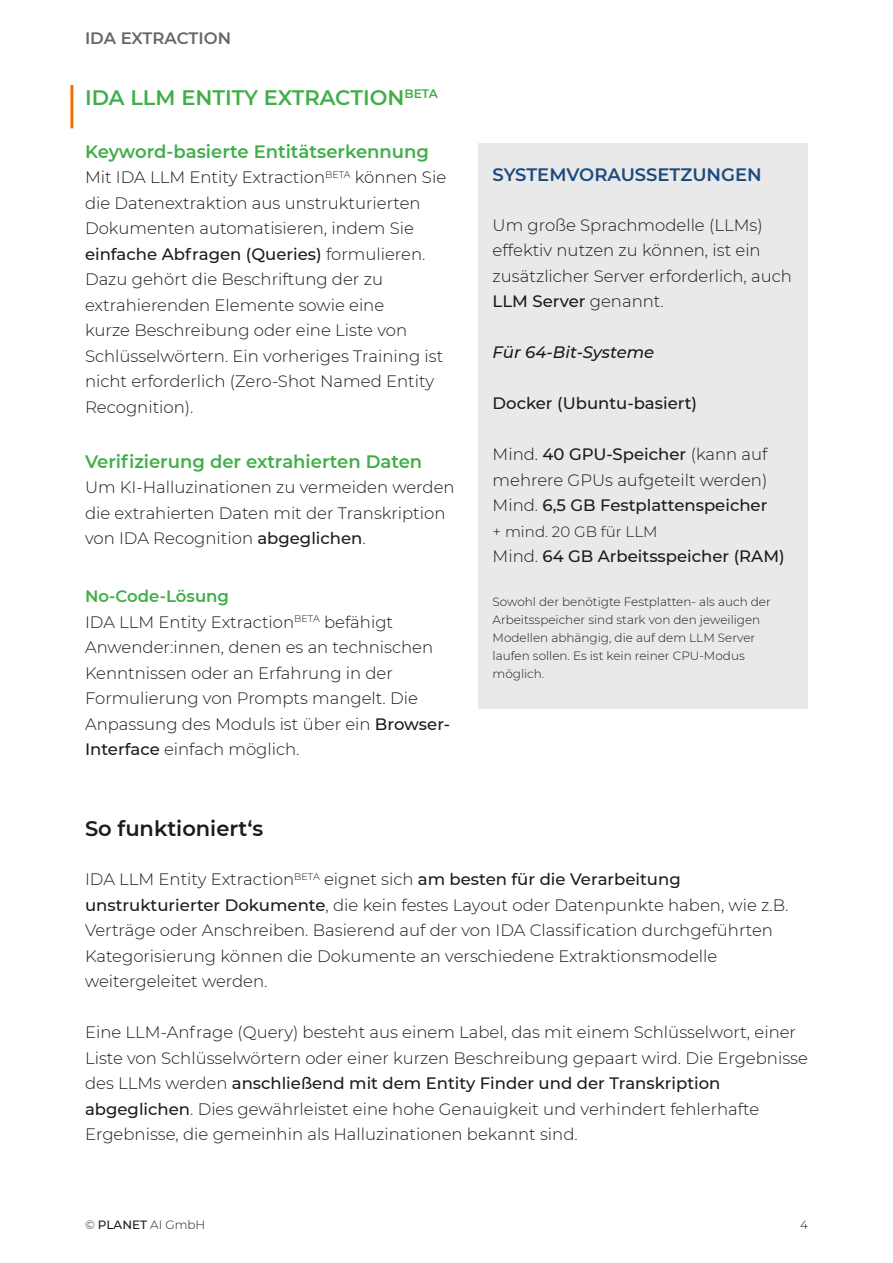
<style>
.page{position:relative;width:893px;height:1263px;background:#fff}
.page>*{position:absolute;margin:0;border:0;box-sizing:border-box;transform-origin:0 0}
.t1{font:600 21px "Montserrat";color:#40ae49}
.t2{font:600 21px "Montserrat";color:#1b1b1b}
.t3{font:600 18px "Montserrat";color:#40ae49}
.t4{font:600 18px "Montserrat";color:#1a4b7e}
.t5{font:300 16.5px/25.5px "Montserrat";color:#1b1b1b}
.t6{font:500 16.5px "Montserrat";color:#1b1b1b}
.t7{font:italic 500 16.5px "Montserrat";color:#1b1b1b}
.t8{font:600 16.5px "Montserrat";color:#40ae49}
.t9{font:600 16.5px "Montserrat";color:#666}
.t10{font:300 15px "Montserrat";color:#1b1b1b}
.t11{font:300 12px/18px "Montserrat";color:#1b1b1b}
.s1{font-weight:500}
.s2{font-weight:300}
</style>
<div class="page">
<hr style="left:70px;top:85px;width:3px;height:43px;background:#ee7100">
<div style="left:478px;top:143px;width:330px;height:566px;background:#e4e4e4"></div>
<p class="t9" style="left:85px;top:26px;width:148px">IDA EXTRACTION</p>
<p class="t1" style="left:85px;top:83px;width:354px">IDA LLM ENTITY EXTRACTION<sup>BETA</sup></p>
<p class="t3" style="left:85px;top:138px;width:346px">Keyword-basierte Entitätserkennung</p>
<p class="t5" style="left:85px;top:164px;width:363px">Mit IDA LLM Entity Extraction<sup>BETA</sup> können Sie die Datenextraktion aus unstrukturierten Dokumenten automatisieren, indem Sie <span class="s1">einfache Abfragen (Queries)</span> formulieren.<br>Dazu gehört die Beschriftung der zu extrahierenden Elemente sowie eine<br>kurze Beschreibung oder eine Liste von Schlüsselwörtern. Ein vorheriges Training ist nicht erforderlich (Zero-Shot Named Entity Recognition).</p>
<p class="t3" style="left:85px;top:449px;width:339px">Verifizierung der extrahierten Daten</p>
<p class="t5" style="left:85px;top:474px;width:371px">Um KI-Halluzinationen zu vermeiden werden die extrahierten Daten mit der Transkription von IDA Recognition <span class="s1">abgeglichen</span>.</p>
<p class="t8" style="left:85px;top:585px;width:146px">No-Code-Lösung</p>
<p class="t5" style="left:85px;top:609px;width:367px">IDA LLM Entity Extraction<sup>BETA</sup> befähigt Anwender:innen, denen es an technischen Kenntnissen oder an Erfahrung in der Formulierung von Prompts mangelt. Die Anpassung des Moduls ist über ein <span class="s1">Browser-Interface</span> einfach möglich.</p>
<p class="t4" style="left:493px;top:162px;width:271px">SYSTEMVORAUSSETZUNGEN</p>
<p class="t5" style="left:493px;top:212px;width:301px">Um große Sprachmodelle (LLMs) effektiv nutzen zu können, ist ein zusätzlicher Server erforderlich, auch<br><span class="s1">LLM Server</span> genannt.</p>
<p class="t7" style="left:493px;top:341px;width:163px">Für 64-Bit-Systeme</p>
<p class="t6" style="left:493px;top:392px;width:206px">Docker (Ubuntu-basiert)</p>
<p class="t5" style="left:493px;top:441px;width:277px">Mind. <span class="s1">40 GPU-Speicher</span> (kann auf mehrere GPUs aufgeteilt werden)</p>
<p class="t6" style="left:493px;top:494px;width:276px"><span class="s2">Mind.</span> 6,5 GB Festplattenspeicher</p>
<p class="t10" style="left:493px;top:521px;width:166px">+ mind. 20 GB für LLM</p>
<p class="t6" style="left:493px;top:545px;width:294px"><span class="s2">Mind.</span> 64 GB Arbeitsspeicher (RAM)</p>
<p class="t11" style="left:493px;top:592px;width:280px">Sowohl der benötigte Festplatten- als auch der Arbeitsspeicher sind stark von den jeweiligen Modellen abhängig, die auf dem LLM Server laufen sollen. Es ist kein reiner CPU-Modus möglich.</p>
<p class="t2" style="left:85px;top:814px;width:180px">So funktioniert‘s</p>
<p class="t5" style="left:85px;top:866px;width:705px">IDA LLM Entity Extraction<sup>BETA</sup> eignet sich <span class="s1">am besten für die Verarbeitung unstrukturierter Dokumente</span>, die kein festes Layout oder Datenpunkte haben, wie z.B.<br>Verträge oder Anschreiben. Basierend auf der von IDA Classification durchgeführten Kategorisierung können die Dokumente an verschiedene Extraktionsmodelle weitergeleitet werden.</p>
<p class="t5" style="left:85px;top:1019px;width:724px">Eine LLM-Anfrage (Query) besteht aus einem Label, das mit einem Schlüsselwort, einer Liste von Schlüsselwörtern oder einer kurzen Beschreibung gepaart wird. Die Ergebnisse des LLMs werden <span class="s1">anschließend mit dem Entity Finder und der Transkription abgeglichen</span>. Dies gewährleistet eine hohe Genauigkeit und verhindert fehlerhafte Ergebnisse, die gemeinhin als Halluzinationen bekannt sind.</p>
<p class="t11" style="left:85px;top:1215px;width:122px">© <span class="s1">PLANET</span> AI GmbH</p>
<p class="t11" style="left:800px;top:1215px;width:9px">4</p>
</div>
